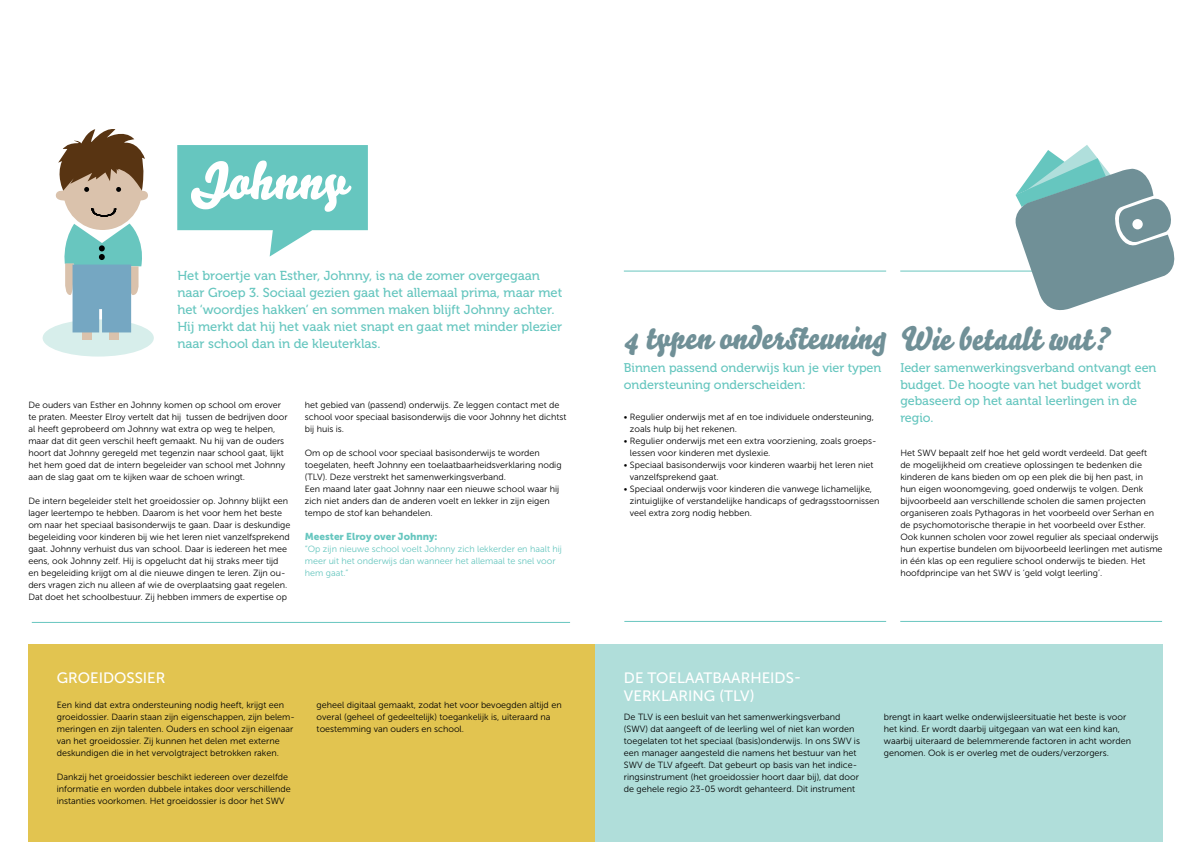
<style>
.page{position:relative;width:1191px;height:842px;background:#fff}
.page>*{position:absolute;margin:0;border:0;box-sizing:border-box;transform-origin:0 0}
.t1{font:52.5px "Bello Script";color:#fff}
.t2{font:32.3px "Bello Pro";color:#709097}
.t3{font:15px/18px "Museo Sans 500";color:#fff}
.t4{font:13px/17px "Museo 500";color:#66c6bf}
.t5{font:12.6px/16.5px "Museo 500";color:#66c6bf}
.t6{font:10px "Museo Sans 900";color:#66c6bf}
.t7{font:9px/12px "Museo Sans 300";color:#000}
.t8{font:9px/12px "Museo Sans 300";color:#66c6bf}
</style>
<div class="page">
<hr style="left:900px;top:271px;width:262px;height:1px;background:#68c6bf">
<div style="left:43px;top:319px;width:111px;height:38px;background:#d7eeeb;border-radius:50%"></div>
<div style="left:28px;top:644px;width:567px;height:198px;background:#e2c450"></div>
<hr style="left:32px;top:622px;width:538px;height:1px;background:#66c6bf">
<svg style="left:177px;top:145px;width:191px;height:112px"></svg>
<svg style="left:82px;top:332px;width:10px;height:7px"></svg>
<svg style="left:109px;top:332px;width:10px;height:7px"></svg>
<div style="left:63px;top:151px;width:79px;height:79px;background:#dac2ac;border-radius:50%"></div>
<svg style="left:55px;top:129px;width:93px;height:72px"></svg>
<svg style="left:62px;top:224px;width:83px;height:108px"></svg>
<svg style="left:91px;top:208px;width:26px;height:9px"></svg>
<div style="left:595px;top:644px;width:567px;height:198px;background:#b0deda"></div>
<hr style="left:624px;top:271px;width:262px;height:1px;background:#68c6bf">
<hr style="left:624px;top:621px;width:262px;height:1px;background:#68c6bf">
<hr style="left:900px;top:621px;width:262px;height:1px;background:#68c6bf">
<svg style="left:1011px;top:145px;width:164px;height:166px"></svg>
<h1 class="t1" style="left:190px;top:142px;width:157px">Johnny</h1>
<p class="t4" style="left:177px;top:267px;width:386px">Het broertje van Esther, Johnny, is na de zomer overgegaan naar Groep 3. Sociaal gezien gaat het allemaal prima, maar met het ‘woordjes hakken’ en sommen maken blijft Johnny achter.<br>Hij merkt dat hij het vaak niet snapt en gaat met minder plezier naar school dan in de kleuterklas.</p>
<p class="t7" style="left:28px;top:399px;width:261px">De ouders van Esther en Johnny komen op school om erover te praten. Meester Elroy vertelt dat hij tussen de bedrijven door al heeft geprobeerd om Johnny wat extra op weg te helpen, maar dat dit geen verschil heeft gemaakt. Nu hij van de ouders hoort dat Johnny geregeld met tegenzin naar school gaat, lijkt het hem goed dat de intern begeleider van school met Johnny aan de slag gaat om te kijken waar de schoen wringt.</p>
<p class="t7" style="left:28px;top:495px;width:264px">De intern begeleider stelt het groeidossier op. Johnny blijkt een lager leertempo te hebben. Daarom is het voor hem het beste om naar het speciaal basisonderwijs te gaan. Daar is deskundige begeleiding voor kinderen bij wie het leren niet vanzelfsprekend gaat. Johnny verhuist dus van school. Daar is iedereen het mee eens, ook Johnny zelf. Hij is opgelucht dat hij straks meer tijd en begeleiding krijgt om al die nieuwe dingen te leren. Zijn ou&shy;ders vragen zich nu alleen af wie de overplaatsing gaat regelen.<br>Dat doet het schoolbestuur. Zij hebben immers de expertise op</p>
<p class="t7" style="left:305px;top:399px;width:263px">het gebied van (passend) onderwijs. Ze leggen contact met de school voor speciaal basisonderwijs die voor Johnny het dichtst bij huis is.</p>
<p class="t7" style="left:305px;top:447px;width:258px">Om op de school voor speciaal basisonderwijs te worden toegelaten, heeft Johnny een toelaatbaarheidsverklaring nodig (TLV). Deze verstrekt het samenwerkingsverband.<br>Een maand later gaat Johnny naar een nieuwe school waar hij zich niet anders dan de anderen voelt en lekker in zijn eigen tempo de stof kan behandelen.</p>
<p class="t6" style="left:305px;top:531px;width:134px">Meester Elroy over Johnny:</p>
<p class="t8" style="left:305px;top:543px;width:259px">“Op zijn nieuwe school voelt Johnny zich lekkerder en haalt hij meer uit het onderwijs dan wanneer het allemaal te snel voor hem gaat.”</p>
<h3 class="t3" style="left:57px;top:669px;width:110px">GROEIDOSSIER</h3>
<p class="t7" style="left:57px;top:699px;width:239px">Een kind dat extra ondersteuning nodig heeft, krijgt een groeidossier. Daarin staan zijn eigenschappen, zijn belem&shy;meringen en zijn talenten. Ouders en school zijn eigenaar van het groeidossier. Zij kunnen het delen met externe deskundigen die in het vervolgtraject betrokken raken.</p>
<p class="t7" style="left:57px;top:771px;width:235px">Dankzij het groeidossier beschikt iedereen over dezelfde informatie en worden dubbele intakes door verschillende instanties voorkomen. Het groeidossier is door het SWV</p>
<p class="t7" style="left:317px;top:699px;width:246px">geheel digitaal gemaakt, zodat het voor bevoegden altijd en overal (geheel of gedeeltelijk) toegankelijk is, uiteraard na toestemming van ouders en school.</p>
<h2 class="t2" style="left:624px;top:315px;width:486px">4 typen ondersteuning Wie betaalt wat?</h2>
<h3 class="t5" style="left:624px;top:360px;width:259px">Binnen passend onderwijs kun je vier typen ondersteuning onderscheiden:</h3>
<h3 class="t5" style="left:900px;top:360px;width:258px">Ieder samenwerkingsverband ontvangt een budget. De hoogte van het budget wordt gebaseerd op het aantal leerlingen in de regio.</h3>
<p class="t7" style="left:630px;top:411px;width:245px;text-indent:-6px">• Regulier onderwijs met af en toe individuele ondersteuning, zoals hulp bij het rekenen.</p>
<p class="t7" style="left:630px;top:435px;width:248px;text-indent:-6px">• Regulier onderwijs met een extra voorziening, zoals groeps&shy;lessen voor kinderen met dyslexie.</p>
<p class="t7" style="left:630px;top:459px;width:245px;text-indent:-6px">• Speciaal basisonderwijs voor kinderen waarbij het leren niet vanzelfsprekend gaat.</p>
<p class="t7" style="left:630px;top:483px;width:251px;text-indent:-6px">• Speciaal onderwijs voor kinderen die vanwege lichamelijke, zintuiglijke of verstandelijke handicaps of gedragsstoornissen veel extra zorg nodig hebben.</p>
<p class="t7" style="left:900px;top:447px;width:264px">Het SWV bepaalt zelf hoe het geld wordt verdeeld. Dat geeft<br>de mogelijkheid om creatieve oplossingen te bedenken die kinderen de kans bieden om op een plek die bij hen past, in<br>hun eigen woonomgeving, goed onderwijs te volgen. Denk bijvoorbeeld aan verschillende scholen die samen projecten organiseren zoals Pythagoras in het voorbeeld over Serhan en de psychomotorische therapie in het voorbeeld over Esther.<br>Ook kunnen scholen voor zowel regulier als speciaal onderwijs hun expertise bundelen om bijvoorbeeld leerlingen met autisme in één klas op een reguliere school onderwijs te bieden. Het hoofdprincipe van het SWV is ‘geld volgt leerling’.</p>
<h3 class="t3" style="left:624px;top:669px;width:179px">DE TOELAATBAARHEIDS-<br>VERKLARING (TLV)</h3>
<p class="t7" style="left:624px;top:711px;width:238px">De TLV is een besluit van het samenwerkingsverband (SWV) dat aangeeft of de leerling wel of niet kan worden toegelaten tot het speciaal (basis)onderwijs. In ons SWV is een manager aangesteld die namens het bestuur van het SWV de TLV afgeeft. Dat gebeurt op basis van het indice&shy;ringsinstrument (het groeidossier hoort daar bij), dat door de gehele regio 23-05 wordt gehanteerd. Dit instrument</p>
<p class="t7" style="left:883px;top:711px;width:249px">brengt in kaart welke onderwijsleersituatie het beste is voor het kind. Er wordt daarbij uitgegaan van wat een kind kan, waarbij uiteraard de belemmerende factoren in acht worden genomen. Ook is er overleg met de ouders/verzorgers.</p>
</div>
